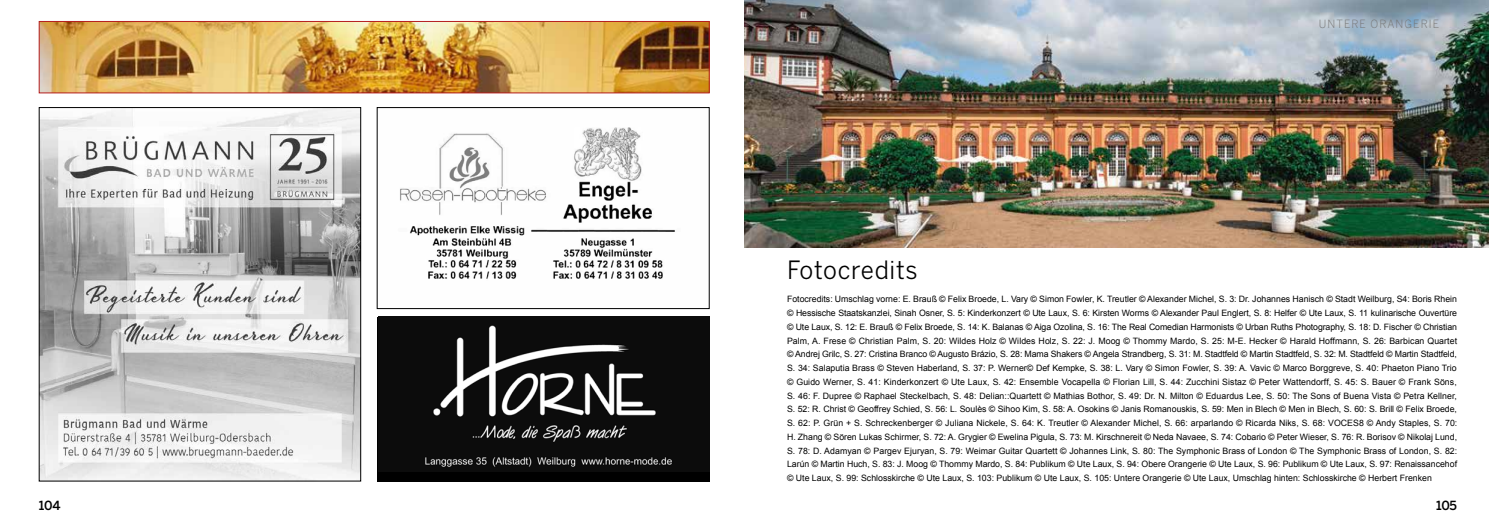
<style>
.page{position:relative;width:1489px;height:525px;background:#fff}
.page>*{position:absolute;margin:0;border:0;box-sizing:border-box;transform-origin:0 0}
.t1{font:25px "Benton Sans";letter-spacing:.03em;color:#000;scale:.96 1}
.t2{font:500 12.5px "Benton Sans";letter-spacing:-.025em;color:#000}
.t3{font:300 11.25px "Benton Sans";letter-spacing:.1em;color:#757474;scale:.95 1}
.t4{font:8.75px/13.8px "Arial";color:#000;text-align:justify}
</style>
<div class="page">
<img style="left:744px;top:0;width:744px;height:247px">
<div style="left:377px;top:316px;width:332px;height:165px;background:#000"></div>
<img style="left:379px;top:316px;width:330px;height:155px">
<img style="left:400px;top:127px;width:275px;height:152px">
<div style="left:377px;top:107px;width:332px;height:201px;border:1px solid #000"></div>
<img style="left:41px;top:109px;width:318px;height:370px">
<div style="left:39px;top:107px;width:322px;height:374px;border:1px solid #000"></div>
<img style="left:41px;top:23px;width:666px;height:68px">
<div style="left:39px;top:21px;width:670px;height:72px;border:1px solid #b51f1f"></div>
<h1 class="t1" style="left:787px;top:254px;width:137px">Fotocredits</h1>
<p class="t3" style="left:1318px;top:18px;width:128px">UNTERE ORANGERIE</p>
<p class="t4" style="left:787px;top:292px;width:671px">Fotocredits: Umschlag vorne: E. Brauß © Felix Broede, L. Vary © Simon Fowler, K. Treutler © Alexander Michel, S. 3: Dr. Johannes Hanisch © Stadt Weilburg, S4: Boris Rhein © Hessische Staatskanzlei, Sinah Osner, S. 5: Kinderkonzert © Ute Laux, S. 6: Kirsten Worms © Alexander Paul Englert, S. 8: Helfer © Ute Laux, S. 11 kulinarische Ouvertüre © Ute Laux, S. 12: E. Brauß © Felix Broede, S. 14: K. Balanas © Aiga Ozolina, S. 16: The Real Comedian Harmonists © Urban Ruths Photography, S. 18: D. Fischer © Christian Palm, A. Frese © Christian Palm, S. 20: Wildes Holz © Wildes Holz, S. 22: J. Moog © Thommy Mardo, S. 25: M-E. Hecker © Harald Hoffmann, S. 26: Barbican Quartet © Andrej Grilc, S. 27: Cristina Branco © Augusto Brázio, S. 28: Mama Shakers © Angela Strandberg, S. 31: M. Stadtfeld © Martin Stadtfeld, S. 32: M. Stadtfeld © Martin Stadtfeld, S. 34: Salaputia Brass © Steven Haberland, S. 37: P. Werner© Def Kempke, S. 38: L. Vary © Simon Fowler, S. 39: A. Vavic © Marco Borggreve, S. 40: Phaeton Piano Trio © Guido Werner, S. 41: Kinderkonzert © Ute Laux, S. 42: Ensemble Vocapella © Florian Lill, S. 44: Zucchini Sistaz © Peter Wattendorff, S. 45: S. Bauer © Frank Söns, S. 46: F. Dupree © Raphael Steckelbach, S. 48: Delian::Quartett © Mathias Bothor, S. 49: Dr. N. Milton © Eduardus Lee, S. 50: The Sons of Buena Vista © Petra Kellner, S. 52: R. Christ © Geoffrey Schied, S. 56: L. Soulès © Sihoo Kim, S. 58: A. Osokins © Janis Romanouskis, S. 59: Men in Blech © Men in Blech, S. 60: S. Brill © Felix Broede, S. 62: P. Grün + S. Schreckenberger © Juliana Nickele, S. 64: K. Treutler © Alexander Michel, S. 66: arparlando © Ricarda Niks, S. 68: VOCES8 © Andy Staples, S. 70:<br>H. Zhang © Sören Lukas Schirmer, S. 72: A. Grygier © Ewelina Pigula, S. 73: M. Kirschnereit © Neda Navaee, S. 74: Cobario © Peter Wieser, S. 76: R. Borisov © Nikolaj Lund, S. 78: D. Adamyan © Pargev Ejuryan, S. 79: Weimar Guitar Quartett © Johannes Link, S. 80: The Symphonic Brass of London © The Symphonic Brass of London, S. 82:<br>Larún © Martin Huch, S. 83: J. Moog © Thommy Mardo, S. 84: Publikum © Ute Laux, S. 94: Obere Orangerie © Ute Laux, S. 96: Publikum © Ute Laux, S. 97: Renaissancehof © Ute Laux, S. 99: Schlosskirche © Ute Laux, S. 103: Publikum © Ute Laux, S. 105: Untere Orangerie © Ute Laux, Umschlag hinten: Schlosskirche © Herbert Frenken</p>
<h2 class="t2" style="left:39px;top:497px;width:23px">104</h2>
<h2 class="t2" style="left:1435px;top:497px;width:22px">105</h2>
</div>
